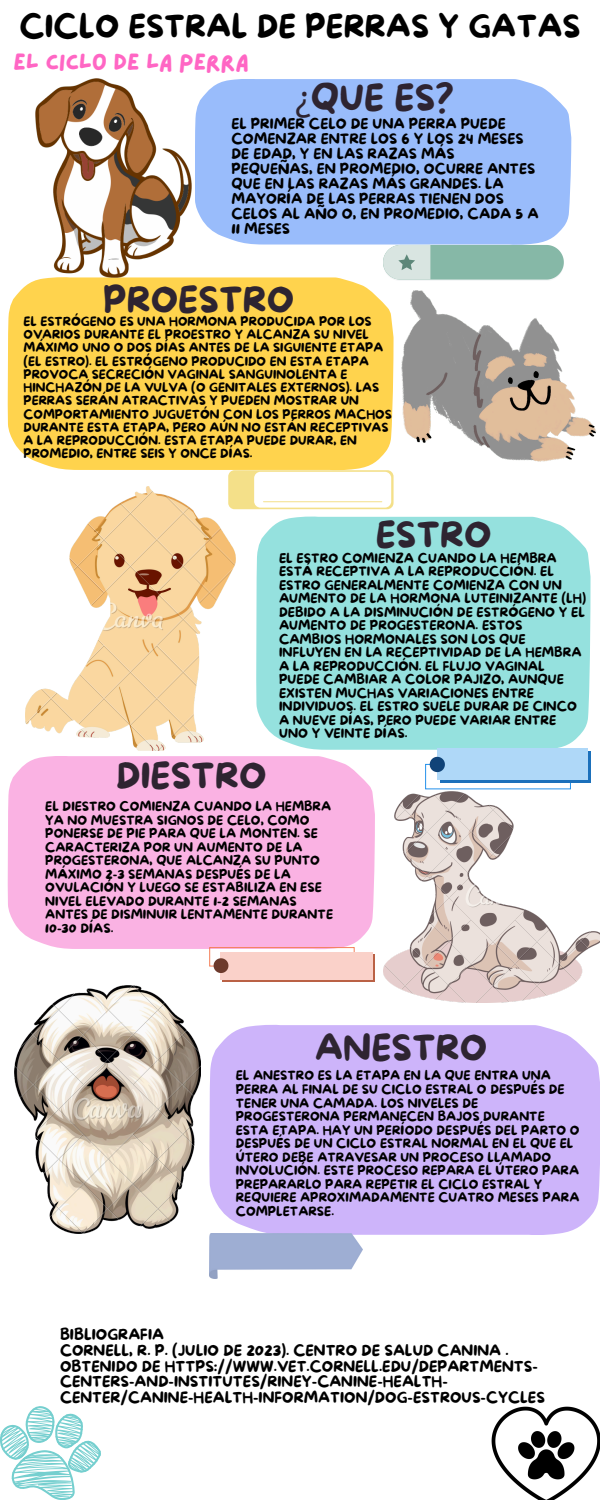
<style>
.page{position:relative;width:600px;height:1500px;background:#fff}
.page>*{position:absolute;margin:0;border:0;box-sizing:border-box;transform-origin:0 0}
.t1{font:35.4px "More Sugar";color:#2e2431}
.t2{font:31.2px "More Sugar";color:#000}
.t3{font:23.8px "Lazydog";letter-spacing:-.02em;color:#ff66c4}
.t4{font:14.8px/15.7px "More Sugar";color:#000}
.t5{font:14.1px/15px "More Sugar";color:#000}
.t6{font:12.8px/13.5px "More Sugar";color:#000}
.t7{font:12.6px/13.5px "More Sugar";color:#000}
.t8{font:12.3px/13.3px "More Sugar";color:#000}
.s1{font-family:"Noto Sans"}
</style>
<div class="page">
<div style="left:195px;top:79px;width:376px;height:166px;background:#99bcfb"></div>
<div style="left:256px;top:517px;width:335px;height:233px;background:#95e1de"></div>
<div style="left:8px;top:277px;width:386px;height:193px;background:#ffd34d"></div>
<div style="left:8px;top:756px;width:367px;height:193px;background:#fab2e3"></div>
<div style="left:209px;top:1025px;width:391px;height:210px;background:#cdb4fa"></div>
<div style="left:210px;top:947px;width:144px;height:19px;border:1px solid #f47e57"></div>
<div style="left:222px;top:954px;width:153px;height:28px;background:#ba6145"></div>
<div style="left:220px;top:952px;width:153px;height:28px;background:#fad1c9"></div>
<svg style="left:214px;top:958px;width:14px;height:15px"></svg>
<div style="left:440px;top:751px;width:150px;height:32px;background:#1b70bb"></div>
<div style="left:437px;top:749px;width:151px;height:31px;background:#afd8f8"></div>
<svg style="left:430px;top:757px;width:15px;height:15px"></svg>
<img style="left:209px;top:1233px;width:153px;height:46px">
<div style="left:228px;top:470px;width:166px;height:39px;background:linear-gradient(to bottom,#f4e08a,#f4e08a);border-radius:6px"></div>
<div style="left:254px;top:472px;width:137px;height:36px;background:#fff;border-radius:6px"></div>
<hr style="left:264px;top:501px;width:118px;height:1px;background:#f4e089">
<svg style="left:383px;top:245px;width:181px;height:36px;background:#a0c5b9"></svg>
<img style="left:35px;top:79px;width:156px;height:199px">
<img style="left:401px;top:291px;width:195px;height:171px">
<img style="left:383px;top:791px;width:217px;height:212px">
<img style="left:26px;top:487px;width:210px;height:263px">
<svg style="left:0;top:1406px;width:101px;height:94px"></svg>
<img style="left:492px;top:1406px;width:108px;height:94px">
<img style="left:15px;top:986px;width:186px;height:247px">
<h2 class="t2" style="left:19px;top:9px;width:563px">CICLO ESTRAL DE PERRAS Y GATAS</h2>
<p class="t3" style="left:13px;top:51px;width:237px">EL CICLO DE LA PERRA</p>
<h3 class="t1" style="left:296px;top:78px;width:160px"><span class="s1">¿</span>QUE ES?</h3>
<h1 class="t5" style="left:232px;top:117px;width:309px">EL PRIMER CELO DE UNA PERRA PUEDE<br>COMENZAR ENTRE LOS 6 Y LOS 24 MESES<br>DE EDAD, Y EN LAS RAZAS MÁS<br>PEQUEÑAS, EN PROMEDIO, OCURRE ANTES<br>QUE EN LAS RAZAS MÁS GRANDES. LA<br>MAYORÍA DE LAS PERRAS TIENEN DOS<br>CELOS AL AÑO O, EN PROMEDIO, CADA 5 A<br>11 MESES</h1>
<h4 class="t1" style="left:103px;top:281px;width:193px">PROESTRO</h4>
<p class="t8" style="left:23px;top:315px;width:370px">EL ESTRÓGENO ES UNA HORMONA PRODUCIDA POR LOS OVARIOS DURANTE EL PROESTRO Y ALCANZA SU NIVEL MÁXIMO UNO O DOS DÍAS ANTES DE LA SIGUIENTE ETAPA (EL ESTRO). EL ESTRÓGENO PRODUCIDO EN ESTA ETAPA PROVOCA SECRECIÓN VAGINAL SANGUINOLENTA E HINCHAZÓN DE LA VULVA (O GENITALES EXTERNOS). LAS PERRAS SERÁN ATRACTIVAS Y PUEDEN MOSTRAR UN COMPORTAMIENTO JUGUETÓN CON LOS PERROS MACHOS DURANTE ESTA ETAPA, PERO AÚN NO ESTÁN RECEPTIVAS A LA REPRODUCCIÓN. ESTA ETAPA PUEDE DURAR, EN PROMEDIO, ENTRE SEIS Y ONCE DÍAS.</p>
<p class="t1" style="left:376px;top:516px;width:118px">ESTRO</p>
<h1 class="t1" style="left:116px;top:757px;width:152px">DIESTRO</h1>
<p class="t6" style="left:279px;top:552px;width:309px">EL ESTRO COMIENZA CUANDO LA HEMBRA ESTÁ RECEPTIVA A LA REPRODUCCIÓN. EL ESTRO GENERALMENTE COMIENZA CON UN AUMENTO DE LA HORMONA LUTEINIZANTE (LH)<br>DEBIDO A LA DISMINUCIÓN DE ESTRÓGENO Y EL AUMENTO DE PROGESTERONA. ESTOS CAMBIOS HORMONALES SON LOS QUE INFLUYEN EN LA RECEPTIVIDAD DE LA HEMBRA A LA REPRODUCCIÓN. EL FLUJO VAGINAL PUEDE CAMBIAR A COLOR PAJIZO, AUNQUE EXISTEN MUCHAS VARIACIONES ENTRE INDIVIDUOS. EL ESTRO SUELE DURAR DE CINCO A NUEVE DÍAS, PERO PUEDE VARIAR ENTRE UNO Y VEINTE DÍAS.</p>
<p class="t7" style="left:45px;top:800px;width:289px">EL DIESTRO COMIENZA CUANDO LA HEMBRA<br>YA NO MUESTRA SIGNOS DE CELO, COMO<br>PONERSE DE PIE PARA QUE LA MONTEN. SE<br>CARACTERIZA POR UN AUMENTO DE LA<br>PROGESTERONA, QUE ALCANZA SU PUNTO<br>MÁXIMO 2-3 SEMANAS DESPUÉS DE LA<br>OVULACIÓN Y LUEGO SE ESTABILIZA EN ESE<br>NIVEL ELEVADO DURANTE 1-2 SEMANAS<br>ANTES DE DISMINUIR LENTAMENTE DURANTE<br>10-30 DÍAS.</p>
<p class="t1" style="left:315px;top:1028px;width:174px">ANESTRO</p>
<h1 class="t7" style="left:236px;top:1070px;width:345px">EL ANESTRO ES LA ETAPA EN LA QUE ENTRA UNA PERRA AL FINAL DE SU CICLO ESTRAL O DESPUÉS DE TENER UNA CAMADA. LOS NIVELES DE PROGESTERONA PERMANECEN BAJOS DURANTE ESTA ETAPA. HAY UN PERÍODO DESPUÉS DEL PARTO O DESPUÉS DE UN CICLO ESTRAL NORMAL EN EL QUE EL ÚTERO DEBE ATRAVESAR UN PROCESO LLAMADO INVOLUCIÓN. ESTE PROCESO REPARA EL ÚTERO PARA PREPARARLO PARA REPETIR EL CICLO ESTRAL Y REQUIERE APROXIMADAMENTE CUATRO MESES PARA COMPLETARSE.</h1>
<p class="t4" style="left:60px;top:1328px;width:486px">BIBLIOGRAFIA<br>CORNELL, R. P. (JULIO DE 2023). CENTRO DE SALUD CANINA .<br>OBTENIDO DE HTTPS://WWW.VET.CORNELL.EDU/DEPARTMENTS-CENTERS-AND-INSTITUTES/RINEY-CANINE-HEALTH-CENTER/CANINE-HEALTH-INFORMATION/DOG-ESTROUS-CYCLES</p>
</div>
